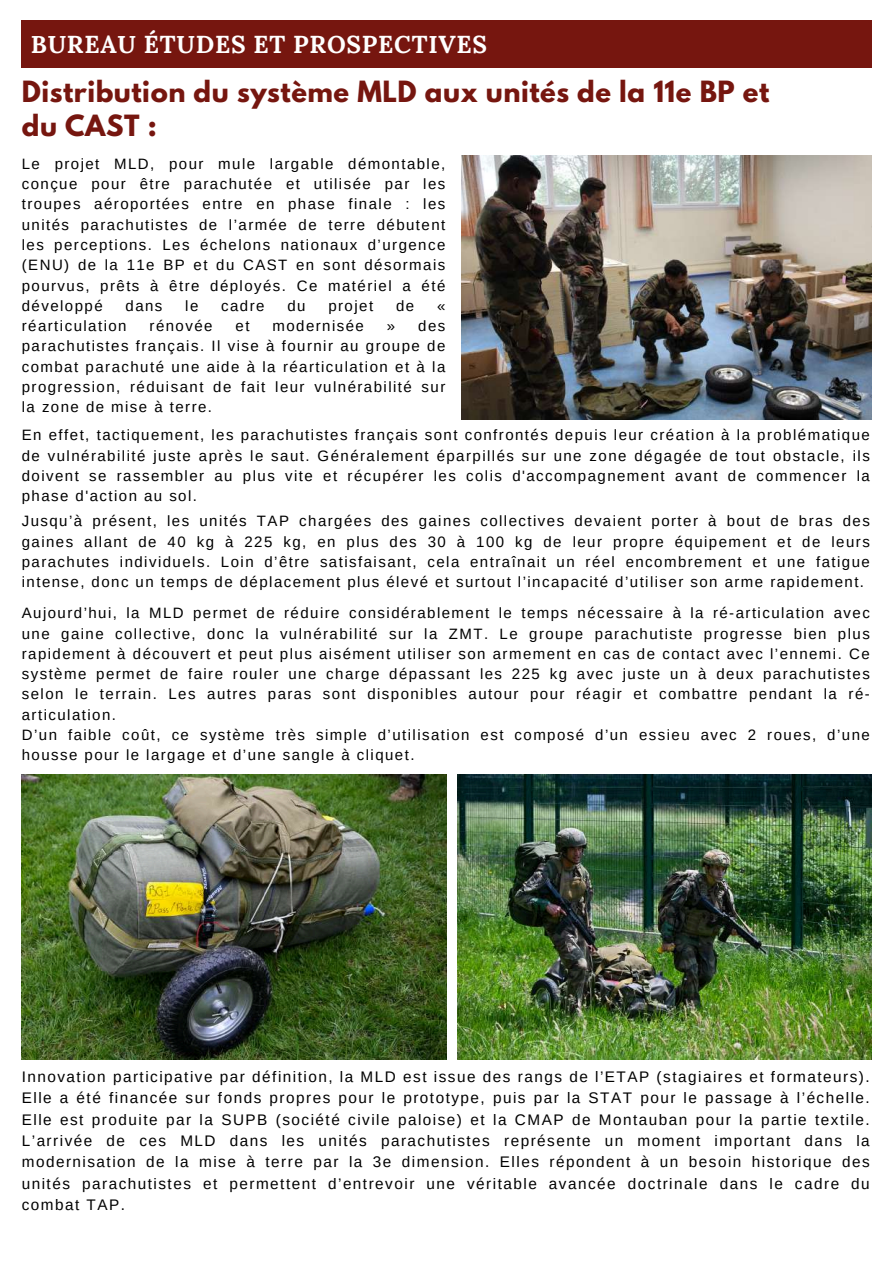
<style>
.page{position:relative;width:894px;height:1264px;background:#fff}
.page>*{position:absolute;margin:0;border:0;box-sizing:border-box;transform-origin:0 0}
.t1{font:700 25.95px/33.8px "League Spartan";letter-spacing:.02em;color:#76160f}
.t2{font:700 24.45px "Lora";letter-spacing:.03em;color:#fff}
.t3{font:15.3px/21.3px "Arimo";letter-spacing:.095em;color:#000;text-align:justify}
.t4{font:15px/20.2px "Arimo";letter-spacing:.095em;color:#000;text-align:justify}
</style>
<div class="page">
<div style="left:22px;top:20px;width:849px;height:48px;background:#76160f"></div>
<img style="left:22px;top:774px;width:424px;height:285px">
<img style="left:462px;top:156px;width:409px;height:263px">
<img style="left:457px;top:774px;width:414px;height:285px">
<h2 class="t2" style="left:31px;top:28px;width:457px">BUREAU ÉTUDES ET PROSPECTIVES</h2>
<h1 class="t1" style="left:22px;top:78px;width:748px">Distribution du système MLD aux unités de la 11e BP et du CAST :</h1>
<p class="t4" style="left:22px;top:154px;width:425px">Le projet MLD, pour mule largable démontable, conçue pour être parachutée et utilisée par les troupes aéroportées entre en phase finale : les unités parachutistes de l’armée de terre débutent les perceptions. Les échelons nationaux d’urgence (ENU) de la 11e BP et du CAST en sont désormais pourvus, prêts à être déployés. Ce matériel a été développé</p>
<p class="t4" style="left:125px;top:295px;width:38px">dans</p>
<p class="t4" style="left:185px;top:295px;width:15px">le</p>
<p class="t4" style="left:221px;top:295px;width:45px">cadre</p>
<p class="t4" style="left:287px;top:295px;width:20px">du</p>
<p class="t4" style="left:328px;top:295px;width:46px">projet</p>
<p class="t4" style="left:396px;top:295px;width:20px">de</p>
<p class="t4" style="left:437px;top:295px;width:10px">«</p>
<p class="t4" style="left:22px;top:316px;width:106px">réarticulation</p>
<p class="t4" style="left:149px;top:316px;width:64px">rénovée</p>
<p class="t4" style="left:235px;top:316px;width:15px">et</p>
<p class="t4" style="left:272px;top:316px;width:93px">modernisée</p>
<p class="t4" style="left:22px;top:316px;width:425px;text-indent:365px">» des parachutistes français. Il vise à fournir au groupe de combat parachuté une aide à la réarticulation et à la progression, réduisant de fait leur vulnérabilité sur la zone de mise à terre.</p>
<p class="t4" style="left:22px;top:425px;width:849px">En effet, tactiquement, les parachutistes français sont confrontés depuis leur création à la problématique de vulnérabilité juste après le saut. Généralement éparpillés sur une zone dégagée de tout obstacle, ils doivent se rassembler au plus vite et récupérer les colis d'accompagnement avant de commencer la phase d'action au sol.</p>
<p class="t4" style="left:22px;top:511px;width:849px">Jusqu’à présent, les unités TAP chargées des gaines collectives devaient porter à bout de bras des gaines allant de 40 kg à 225 kg, en plus des 30 à 100 kg de leur propre équipement et de leurs parachutes individuels. Loin d’être satisfaisant, cela entraînait un réel encombrement et une fatigue intense, donc un temps de déplacement plus élevé et surtout l’incapacité d’utiliser son arme rapidement.</p>
<p class="t4" style="left:22px;top:603px;width:849px;text-align:left">Aujourd’hui, la MLD permet de réduire considérablement le temps nécessaire à la ré-articulation avec une gaine collective, donc la vulnérabilité sur la ZMT. Le groupe parachutiste progresse bien plus rapidement à découvert et peut plus aisément utiliser son armement en cas de contact avec l’ennemi. Ce système permet de faire rouler une charge dépassant les 225 kg avec juste un à deux parachutistes selon le terrain. Les autres paras sont disponibles autour pour réagir et combattre pendant la ré&shy;articulation.<br>D’un faible coût, ce système très simple d’utilisation est composé d’un essieu avec 2 roues, d’une housse pour le largage et d’une sangle à cliquet.</p>
<p class="t3" style="left:22px;top:1065px;width:849px">Innovation participative par définition, la MLD est issue des rangs de l’ETAP (stagiaires et formateurs).<br>Elle a été financée sur fonds propres pour le prototype, puis par la STAT pour le passage à l’échelle.<br>Elle est produite par la SUPB (société civile paloise) et la CMAP de Montauban pour la partie textile.<br>L’arrivée de ces MLD dans les unités parachutistes représente un moment important dans la modernisation de la mise à terre par la 3e dimension. Elles répondent à un besoin historique des unités parachutistes et permettent d’entrevoir une véritable avancée doctrinale dans le cadre du combat TAP.</p>
</div>
